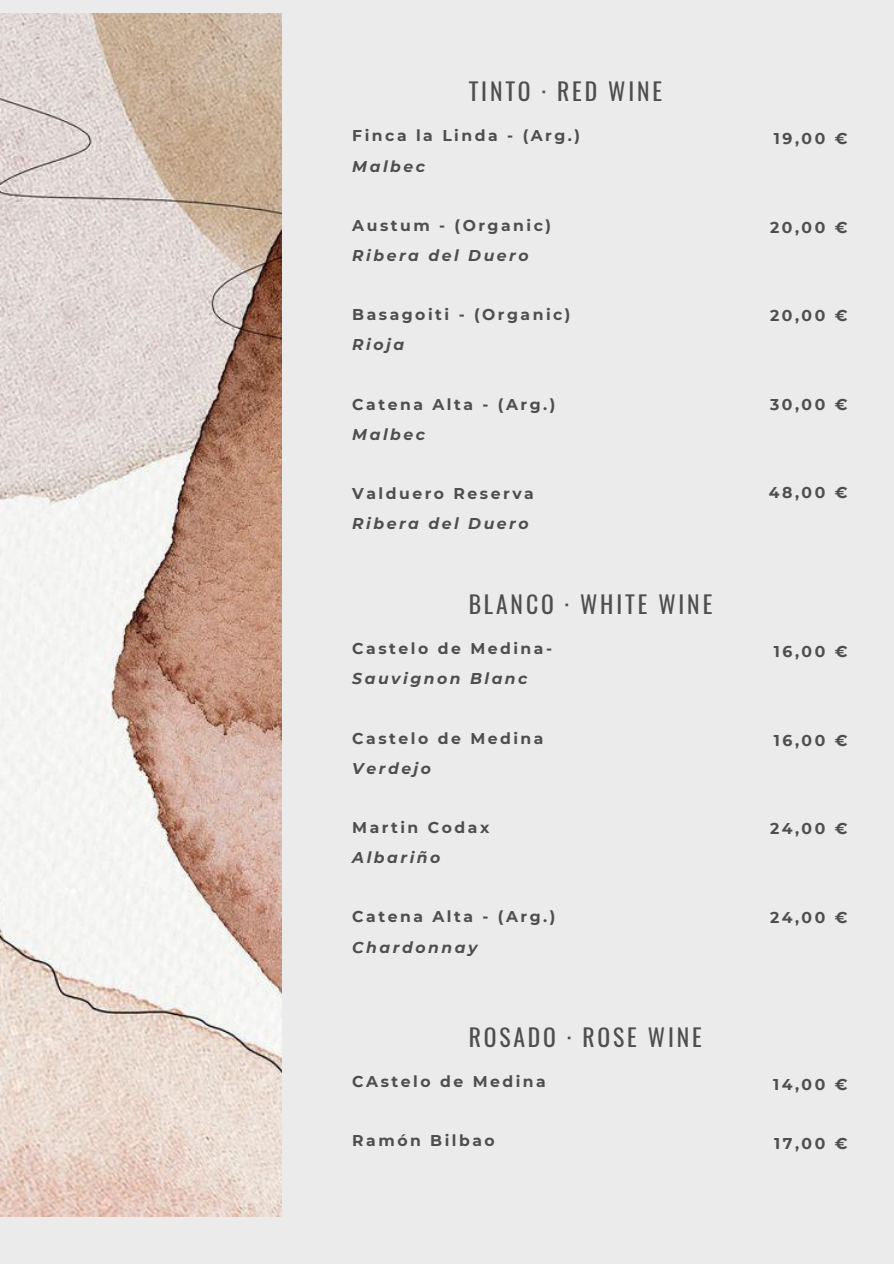
<style>
.page{position:relative;width:894px;height:1264px;background:#fff}
.page>*{position:absolute;margin:0;border:0;box-sizing:border-box;transform-origin:0 0}
.t1{font:23.7px "Oswald";letter-spacing:.12em;color:#4d4f4d}
.t2{font:700 15.6px "Montserrat";letter-spacing:.16em;color:#4d4f4d}
.t3{font:italic 700 15.6px "Montserrat";letter-spacing:.16em;color:#4d4f4d}
</style>
<div class="page">
<div style="left:0;top:0;width:893px;height:1263px;background:#ebebeb"></div>
<img style="left:0;top:13px;width:281px;height:1203px">
<p class="t1" style="left:468px;top:73px;width:195px">TINTO · RED WINE</p>
<p class="t2" style="left:352px;top:126px;width:229px">Finca la Linda - (Arg.)</p>
<p class="t3" style="left:352px;top:156px;width:74px">Malbec</p>
<p class="t2" style="left:352px;top:216px;width:200px">Austum - (Organic)</p>
<p class="t3" style="left:352px;top:246px;width:178px">Ribera del Duero</p>
<p class="t2" style="left:352px;top:305px;width:220px">Basagoiti - (Organic)</p>
<p class="t3" style="left:352px;top:335px;width:53px">Rioja</p>
<p class="t2" style="left:352px;top:394px;width:204px">Catena Alta - (Arg.)</p>
<p class="t3" style="left:352px;top:425px;width:74px">Malbec</p>
<p class="t2" style="left:352px;top:484px;width:183px">Valduero Reserva</p>
<p class="t3" style="left:352px;top:514px;width:178px">Ribera del Duero</p>
<p class="t1" style="left:468px;top:586px;width:245px">BLANCO · WHITE WINE</p>
<p class="t2" style="left:352px;top:639px;width:201px">Castelo de Medina-</p>
<p class="t3" style="left:352px;top:669px;width:177px">Sauvignon Blanc</p>
<p class="t2" style="left:352px;top:728px;width:193px">Castelo de Medina</p>
<p class="t3" style="left:352px;top:758px;width:80px">Verdejo</p>
<p class="t2" style="left:352px;top:817px;width:138px">Martin Codax</p>
<p class="t3" style="left:352px;top:848px;width:90px">Albariño</p>
<p class="t2" style="left:352px;top:907px;width:204px">Catena Alta - (Arg.)</p>
<p class="t3" style="left:352px;top:937px;width:126px">Chardonnay</p>
<p class="t1" style="left:468px;top:1018px;width:234px">ROSADO · ROSE WINE</p>
<p class="t2" style="left:352px;top:1071px;width:195px">CAstelo de Medina</p>
<p class="t2" style="left:352px;top:1131px;width:144px">Ramón Bilbao</p>
<p class="t2" style="left:773px;top:129px;width:75px">19,00 €</p>
<p class="t2" style="left:770px;top:218px;width:79px">20,00 €</p>
<p class="t2" style="left:770px;top:306px;width:79px">20,00 €</p>
<p class="t2" style="left:770px;top:395px;width:79px">30,00 €</p>
<p class="t2" style="left:768px;top:483px;width:80px">48,00 €</p>
<p class="t2" style="left:773px;top:642px;width:75px">16,00 €</p>
<p class="t2" style="left:773px;top:730px;width:75px">16,00 €</p>
<p class="t2" style="left:769px;top:819px;width:79px">24,00 €</p>
<p class="t2" style="left:769px;top:907px;width:79px">24,00 €</p>
<p class="t2" style="left:772px;top:1074px;width:76px">14,00 €</p>
<p class="t2" style="left:774px;top:1134px;width:75px">17,00 €</p>
</div>
